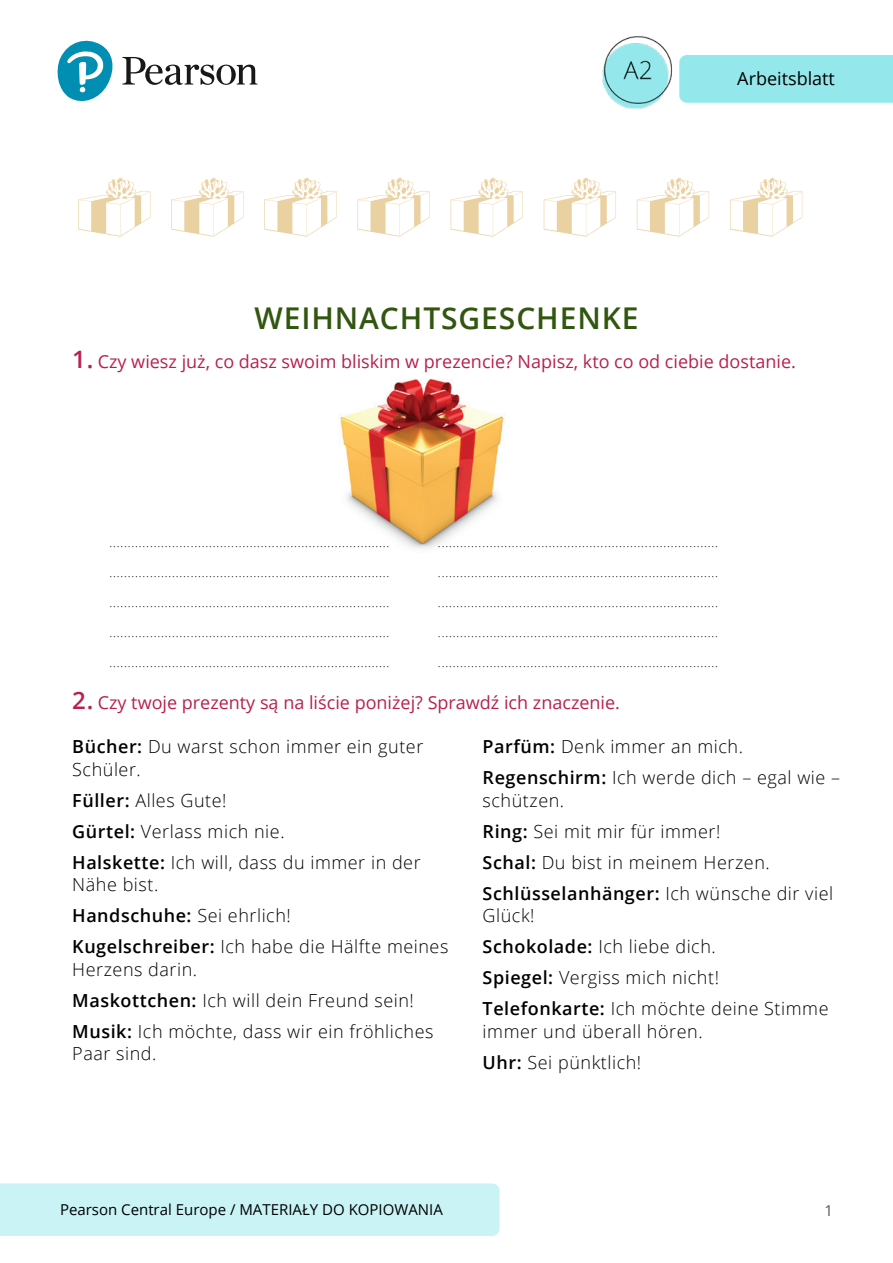
<style>
.page{position:relative;width:893px;height:1263px;background:#fff}
.page>*{position:absolute;margin:0;border:0;box-sizing:border-box;transform-origin:0 0}
.t1{font:83.1px "Holiday Pi";color:#ead1a1}
.t2{font:600 30px "Open Sans";letter-spacing:.03em;color:#32560f}
.t3{font:300 18px/31px "Open Sans";letter-spacing:.03em;color:#000}
.t4{font:18px "Open Sans";color:#b9204a}
.t5{font:18px "Open Sans";color:#000}
.t6{font:15px "Open Sans";color:#000}
.t7{font:15px "Open Sans";color:#505759}
.t8{font:300 12px "Open Sans";color:#000}
.s1{font-weight:600;font-size:24px}
.s2{font-weight:600}
</style>
<div class="page">
<svg style="left:57px;top:40px;width:56px;height:61px"></svg>
<svg style="left:122px;top:57px;width:136px;height:28px"></svg>
<img style="left:602px;top:36px;width:70px;height:73px">
<div style="left:679px;top:55px;width:214px;height:48px;background:#94e7ea"></div>
<div style="left:0;top:1183px;width:500px;height:53px;background:#c9f3f5"></div>
<img style="left:340px;top:379px;width:164px;height:170px">
<h3 class="t5" style="left:737px;top:66px;width:99px">Arbeitsblatt</h3>
<h1 class="t1" style="left:78px;top:153px;width:726px">4 4 4 4 4 4 4 4</h1>
<h2 class="t2" style="left:254px;top:297px;width:386px">WEIHNACHTSGESCHENKE</h2>
<h3 class="t4" style="left:72px;top:349px;width:725px"><span class="s1">1.</span> Czy wiesz już, co dasz swoim bliskim w prezencie? Napisz, kto co od ciebie dostanie.</h3>
<p class="t8" style="left:109px;top:534px;width:282px">............................................................................</p>
<p class="t8" style="left:109px;top:564px;width:282px">............................................................................</p>
<p class="t8" style="left:109px;top:594px;width:282px">............................................................................</p>
<p class="t8" style="left:109px;top:624px;width:282px">............................................................................</p>
<p class="t8" style="left:109px;top:654px;width:282px">............................................................................</p>
<p class="t8" style="left:438px;top:534px;width:282px">............................................................................</p>
<p class="t8" style="left:438px;top:564px;width:282px">............................................................................</p>
<p class="t8" style="left:438px;top:594px;width:282px">............................................................................</p>
<p class="t8" style="left:438px;top:624px;width:282px">............................................................................</p>
<p class="t8" style="left:438px;top:654px;width:282px">............................................................................</p>
<h3 class="t4" style="left:72px;top:690px;width:549px"><span class="s1">2.</span> Czy twoje prezenty są na liście poniżej? Sprawdź ich znaczenie.</h3>
<h3 class="t3" style="left:72px;top:735px;width:353px;line-height:22.5px"><span class="s2">Bücher:</span> Du warst schon immer ein guter<br>Schüler.</h3>
<h3 class="t3" style="left:72px;top:784px;width:350px"><span class="s2">Füller:</span> Alles Gute!<br><span class="s2">Gürtel:</span> Verlass mich nie.<br><span class="s2">Halskette:</span> Ich will, dass du immer in der</h3>
<h3 class="t3" style="left:72px;top:868px;width:378px">Nähe bist.<br><span class="s2">Handschuhe:</span> Sei ehrlich!<br><span class="s2">Kugelschreiber:</span> Ich habe die Hälfte meines</h3>
<h3 class="t3" style="left:72px;top:953px;width:363px">Herzens darin.<br><span class="s2">Maskottchen:</span> Ich will dein Freund sein!<br><span class="s2">Musik:</span> Ich möchte, dass wir ein fröhliches</h3>
<h3 class="t3" style="left:72px;top:1037px;width:86px">Paar sind.</h3>
<h3 class="t3" style="left:483px;top:730px;width:359px"><span class="s2">Parfüm:</span> Denk immer an mich.<br><span class="s2">Regenschirm:</span> Ich werde dich – egal wie –</h3>
<h3 class="t3" style="left:483px;top:784px;width:352px">schützen.<br><span class="s2">Ring:</span> Sei mit mir für immer!<br><span class="s2">Schal:</span> Du bist in meinem Herzen.<br><span class="s2">Schlüsselanhänger:</span> Ich wünsche dir viel</h3>
<h3 class="t3" style="left:483px;top:899px;width:347px">Glück!<br><span class="s2">Schokolade:</span> Ich liebe dich.<br><span class="s2">Spiegel:</span> Vergiss mich nicht!<br><span class="s2">Telefonkarte:</span> Ich möchte deine Stimme</h3>
<h3 class="t3" style="left:483px;top:1015px;width:221px">immer und überall hören.<br><span class="s2">Uhr:</span> Sei pünktlich!</h3>
<p class="t6" style="left:60px;top:1199px;width:384px">Pearson Central Europe / MATERIAŁY DO KOPIOWANIA</p>
<p class="t7" style="left:824px;top:1200px;width:10px">1</p>
</div>
